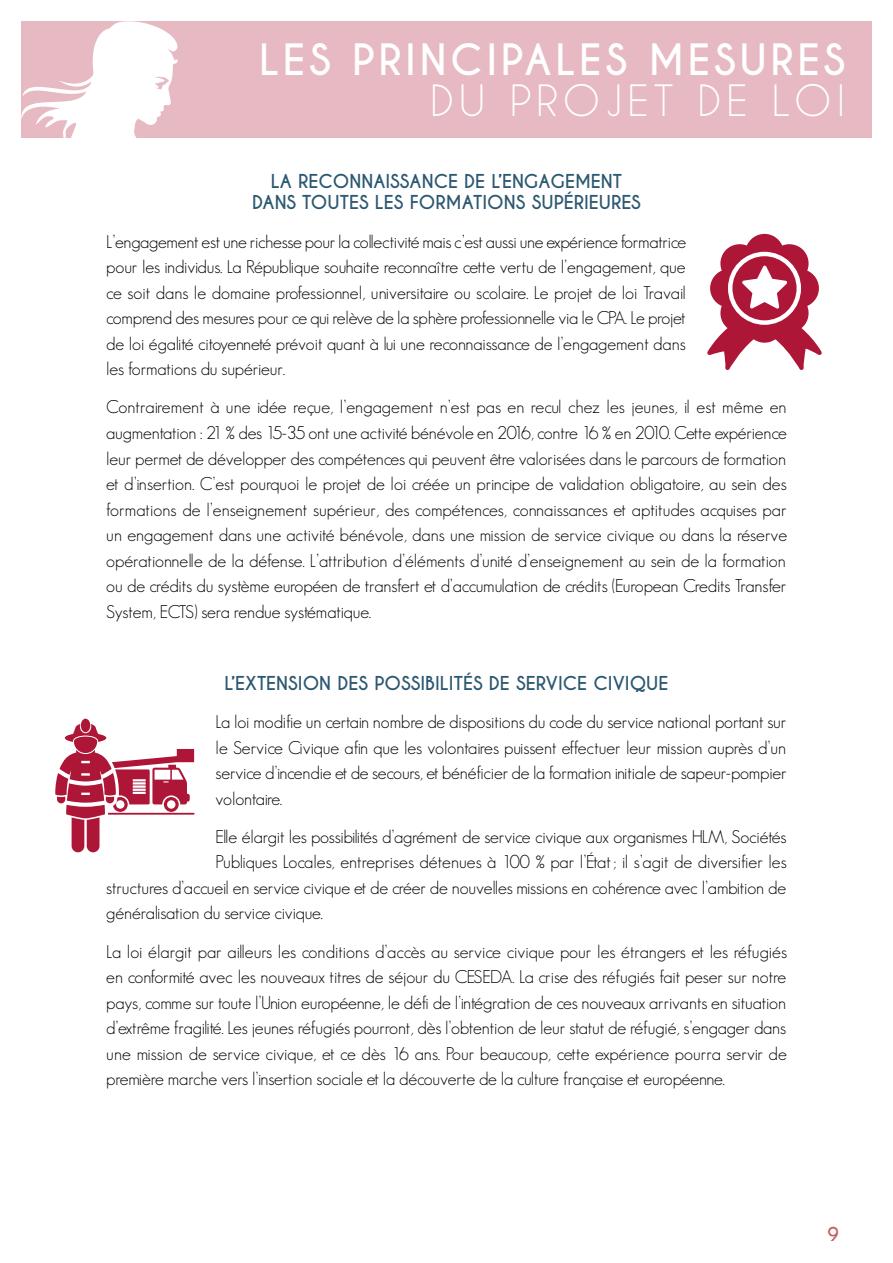
<style>
.page{position:relative;width:893px;height:1263px;background:#fff}
.page>*{position:absolute;margin:0;border:0;box-sizing:border-box;transform-origin:0 0}
.t1{font:700 40.5px "Caviar Dreams";letter-spacing:.09em;color:#fff}
.t2{font:40.5px "Caviar Dreams";letter-spacing:.125em;color:#fff}
.t3{font:300 18px/25.5px "Geosans";letter-spacing:-.01em;color:#000;text-align:justify}
.t4{font:700 18px "Caviar Dreams";color:#2c5871}
.t5{font:700 18px "Caviar Dreams";color:#c46064}
</style>
<div class="page">
<div style="left:21px;top:21px;width:851px;height:117px;background:#e6b9c3"></div>
<svg style="left:21px;top:21px;width:157px;height:117px;fill:#fff"></svg>
<svg style="left:707px;top:234px;width:115px;height:136px"></svg>
<svg style="left:55px;top:719px;width:139px;height:133px"></svg>
<h1 class="t1" style="left:259px;top:36px;width:588px">LES PRINCIPALES MESURES</h1>
<h1 class="t2" style="left:430px;top:76px;width:416px">DU PROJET DE LOI</h1>
<p class="t4" style="left:271px;top:171px;width:113px">LA RECONNAISSA</p>
<p class="t4" style="left:422px;top:171px;width:156px">NCE DE L’ENGAGEME</p>
<p class="t4" style="left:601px;top:171px;width:23px">NT</p>
<p class="t4" style="left:252px;top:192px;width:172px">DANS TO UTES LES FORMA</p>
<p class="t4" style="left:473px;top:192px;width:90px">TIONS SUPÉRIE</p>
<p class="t4" style="left:599px;top:192px;width:23px">URES</p>
<p class="t3" style="left:106px;top:229px;width:581px">L’engagement est une richesse pour la collectivité mais c’est aussi une expérience formatrice pour les individus. La République souhaite reconnaître cette vertu de l’engagement, que ce soit dans le domaine professionnel, universitaire ou scolaire. Le projet de loi Travail comprend des mesures pour ce qui relève de la sphère professionnelle via le CPA. Le projet de loi égalité citoyenneté prévoit quant à lui une reconnaissance de l’engagement dans les formations du supérieur.</p>
<p class="t3" style="left:106px;top:394px;width:682px">Contrairement à une idée reçue, l’engagement n’est pas en recul chez les jeunes, il est même en augmentation : 21 % des 15-35 ont une activité bénévole en 2016, contre 16 % en 2010. Cette expérience leur permet de développer des compétences qui peuvent être valorisées dans le parcours de formation et d’insertion. C’est pourquoi le projet de loi créée un principe de validation obligatoire, au sein des formations de l’enseignement supérieur, des compétences, connaissances et aptitudes acquises par un engagement dans une activité bénévole, dans une mission de service civique ou dans la réserve opérationnelle de la défense. L’attribution d’éléments d’unité d’enseignement au sein de la formation ou de crédits du système européen de transfert et d’accumulation de crédits (European Credits Transfer System, ECTS) sera rendue systématique.</p>
<p class="t4" style="left:225px;top:672px;width:160px">L’EXTENSIO N DES POSSIBI</p>
<p class="t4" style="left:440px;top:672px;width:87px">LITÉS DE SERVI</p>
<p class="t4" style="left:563px;top:672px;width:56px">CE CIVIQ</p>
<p class="t4" style="left:646px;top:672px;width:21px">UE</p>
<p class="t3" style="left:216px;top:709px;width:573px">La loi modifie un certain nombre de dispositions du code du service national portant sur le Service Civique afin que les volontaires puissent effectuer leur mission auprès d’un service d’incendie et de secours, et bénéficier de la formation initiale de sapeur-pompier volontaire.</p>
<p class="t3" style="left:216px;top:824px;width:572px">Elle élargit les possibilités d’agrément de service civique aux organismes HLM, Sociétés</p>
<p class="t3" style="left:216px;top:849px;width:573px">Publiques Locales, entreprises détenues à 100 % par l’État; il s’agit de diversifier les</p>
<p class="t3" style="left:106px;top:875px;width:681px">structures d’accueil en service civique et de créer de nouvelles missions en cohérence avec l’ambition de</p>
<p class="t3" style="left:106px;top:900px;width:218px">généralisation du service civique.</p>
<p class="t3" style="left:106px;top:939px;width:682px">La loi élargit par ailleurs les conditions d’accès au service civique pour les étrangers et les réfugiés en conformité avec les nouveaux titres de séjour du CESEDA. La crise des réfugiés fait peser sur notre pays, comme sur toute l’Union européenne, le défi de l’intégration de ces nouveaux arrivants en situation d’extrême fragilité. Les jeunes réfugiés pourront, dès l’obtention de leur statut de réfugié, s’engager dans une mission de service civique, et ce dès 16 ans. Pour beaucoup, cette expérience pourra servir de première marche vers l’insertion sociale et la découverte de la culture française et européenne.</p>
<p class="t5" style="left:827px;top:1223px;width:13px">9</p>
</div>
